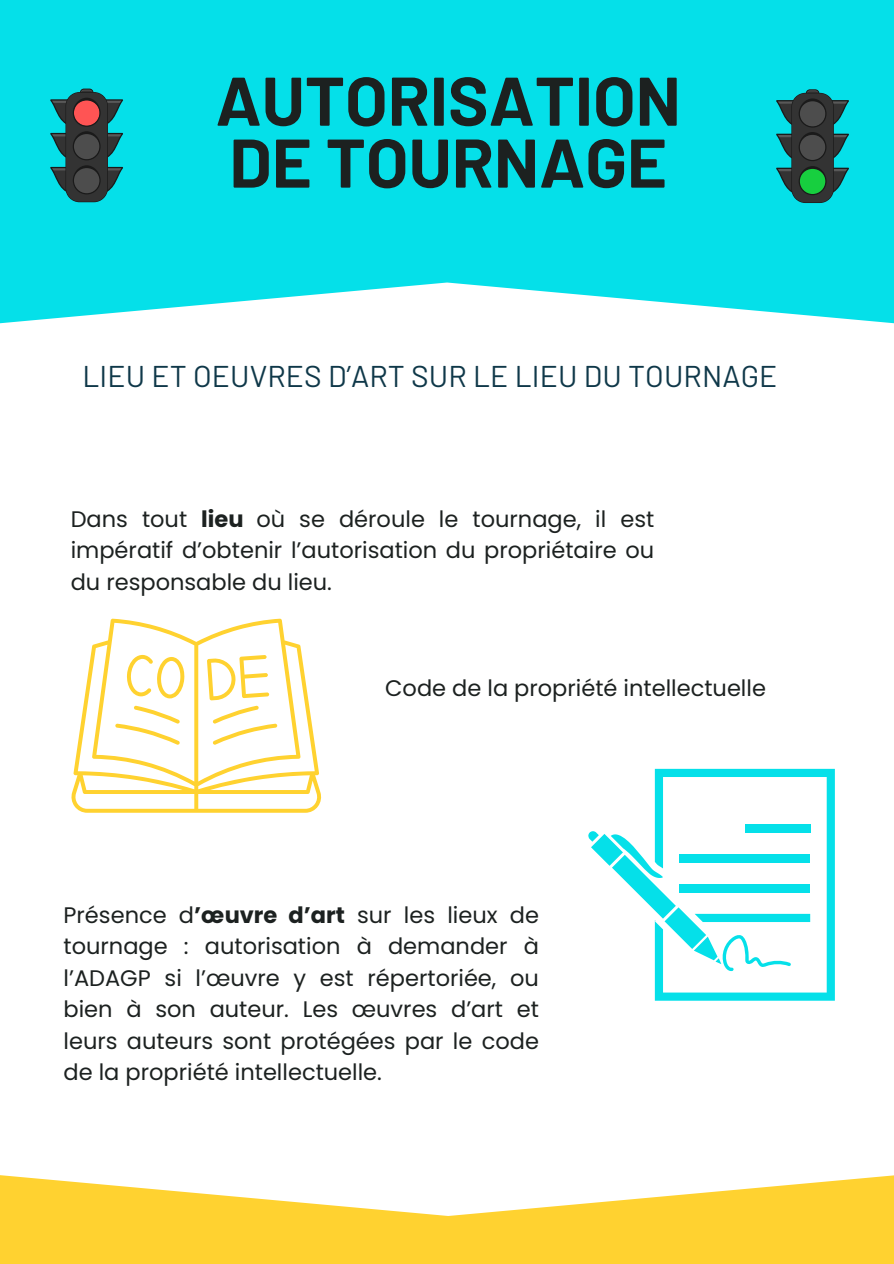
<style>
.page{position:relative;width:894px;height:1264px;background:#fff}
.page>*{position:absolute;margin:0;border:0;box-sizing:border-box;transform-origin:0 0}
.t1{font:700 68.7px/61.8px "Barlow";color:#1c2120}
.t2{font:30px "Barlow";letter-spacing:.005em;color:#0f3849}
.t3{font:22.5px/31.5px "Poppins";color:#1c2120;text-align:justify}
.s1{font-weight:700}
</style>
<div class="page">
<svg style="left:0;top:1175px;width:893px;height:88px;fill:#ffd230"></svg>
<svg style="left:0;top:0;width:893px;height:324px;background:#16e2ea"></svg>
<svg style="left:588px;top:768px;width:246px;height:232px"></svg>
<svg style="left:50px;top:89px;width:73px;height:113px;background:#33686b"></svg>
<svg style="left:775px;top:89px;width:73px;height:114px;background:#24706a"></svg>
<svg style="left:71px;top:618px;width:251px;height:194px"></svg>
<h1 class="t1" style="left:215px;top:67px;width:466px">AUTORISATION<br>DE TOURNAGE</h1>
<p class="t2" style="left:82px;top:357px;width:696px">LIEU ET OEUVRES D’ART SUR LE LIEU DU TOURNAGE</p>
<h2 class="t3" style="left:71px;top:503px;width:585px">Dans tout <span class="s1">lieu</span> où se déroule le tournage, il est impératif d’obtenir l’autorisation du propriétaire ou du responsable du lieu.</h2>
<p class="t3" style="left:385px;top:672px;width:382px">Code de la propriété intellectuelle</p>
<p class="t3" style="left:64px;top:899px;width:477px">Présence d<span class="s1">’œuvre d’art</span> sur les lieux de tournage : autorisation à demander à l’ADAGP si l’œuvre y est répertoriée, ou bien à son auteur. Les œuvres d’art et leurs auteurs sont protégées par le code de la propriété intellectuelle.</p>
</div>
